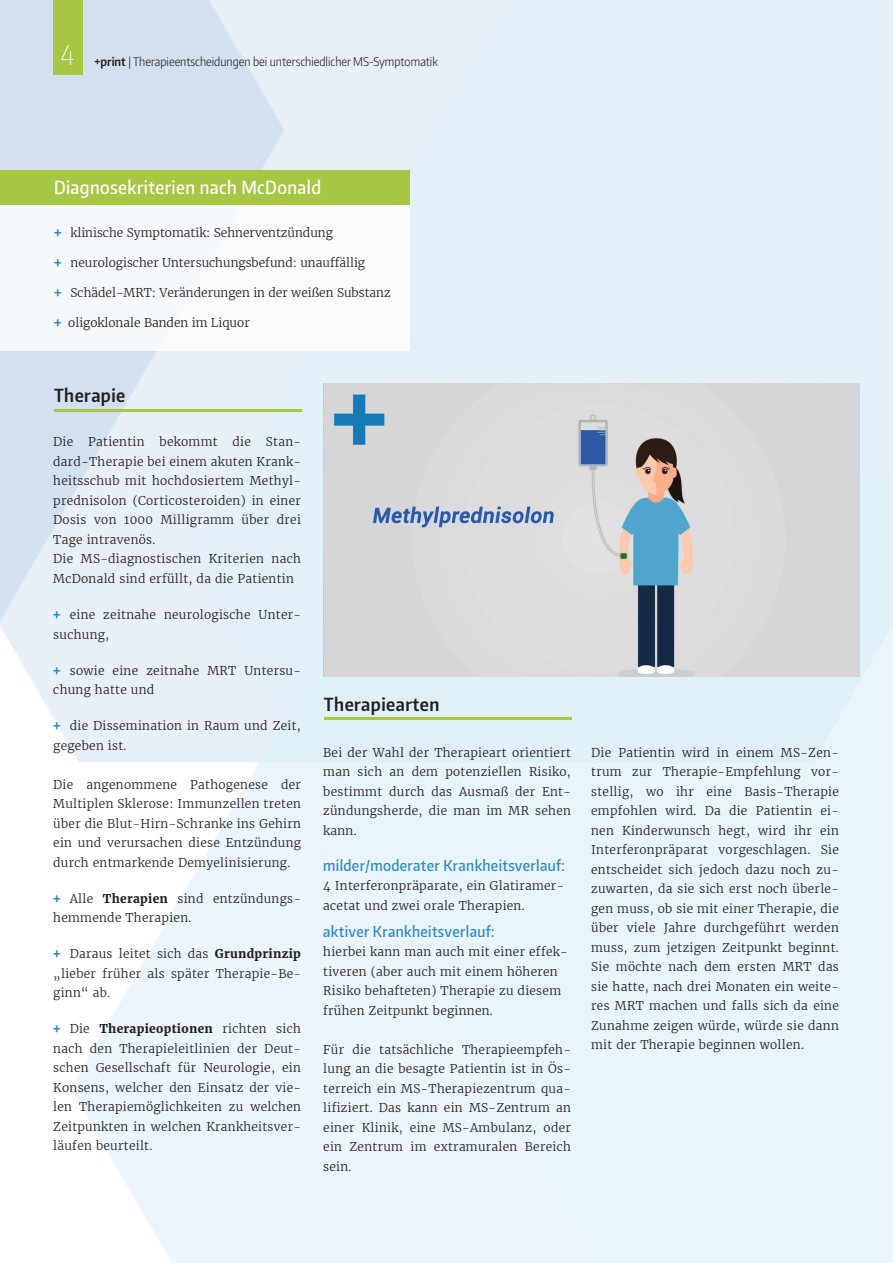
<style>
.page{position:relative;width:893px;height:1263px;background:#fff}
.page>*{position:absolute;margin:0;border:0;box-sizing:border-box;transform-origin:0 0}
.t1{font:100 27px "Encode Sans Condensed";color:#fff}
.t2{font:500 18px "Encode Sans Condensed";letter-spacing:.025em;color:#fff}
.t3{font:600 18px "Encode Sans Condensed";letter-spacing:.025em;color:#231f20}
.t4{font:500 15px "Encode Sans Condensed";letter-spacing:.025em;color:#2c89c2}
.t5{font:300 12px/19.5px "Merriweather";letter-spacing:.025em;color:#231f20}
.t6{font:300 12px "Merriweather";color:#231f20}
.t7{font:300 12px "Encode Sans Condensed";color:#231f20}
.s1{font-weight:600}
.s2{font-family:"Calibri";font-weight:700;font-size:15px;color:#2b89c2}
.s3{font-weight:700}
</style>
<div class="page">
<img style="left:0;top:0;width:893px;height:1263px">
<div style="left:53px;top:0;width:30px;height:74px;background:#a7c643"></div>
<img style="left:323px;top:384px;width:536px;height:292px">
<svg style="left:334px;top:394px;width:51px;height:51px"></svg>
<img style="left:0;top:204px;width:409px;height:146px">
<div style="left:0;top:170px;width:409px;height:34px;background:#a7c643"></div>
<hr style="left:54px;top:409px;width:248px;height:2px;background:#a7c643">
<hr style="left:324px;top:717px;width:248px;height:3px;background:#a7c643">
<h1 class="t1" style="left:61px;top:37px;width:15px">4</h1>
<p class="t7" style="left:95px;top:54px;width:345px"><span class="s1">+print</span> | Therapieentscheidungen bei unterschiedlicher MS-Symptomatik</p>
<h2 class="t2" style="left:54px;top:176px;width:269px">Diagnosekriterien nach McDonald</h2>
<p class="t6" style="left:54px;top:225px;width:280px"><span class="s2">+</span> klinische Symptomatik: Sehnerventzündung</p>
<p class="t6" style="left:54px;top:255px;width:313px"><span class="s2">+</span> neurologischer Untersuchungsbefund: unauffällig</p>
<p class="t6" style="left:54px;top:285px;width:338px"><span class="s2">+</span> Schädel-MRT: Veränderungen in der weißen Substanz</p>
<p class="t6" style="left:54px;top:315px;width:197px"><span class="s2">+</span> oligoklonale Banden im Liquor</p>
<h2 class="t3" style="left:54px;top:384px;width:73px">Therapie</h2>
<p class="t5" style="left:53px;top:432px;width:249px">Die Patientin bekommt die Stan&shy;dard-Therapie bei einem akuten Krank&shy;heitsschub mit hochdosiertem Methyl&shy;prednisolon (Corticosteroiden) in einer Dosis von 1000 Milligramm über drei Tage intravenös.<br>Die MS-diagnostischen Kriterien nach McDonald sind erfüllt, da die Patientin</p>
<p class="t5" style="left:53px;top:605px;width:249px"><span class="s2">+</span> eine zeitnahe neurologische Unter&shy;suchung,</p>
<p class="t5" style="left:53px;top:660px;width:249px"><span class="s2">+</span> sowie eine zeitnahe MRT Untersu&shy;chung hatte und</p>
<p class="t5" style="left:53px;top:716px;width:249px"><span class="s2">+</span> die Dissemination in Raum und Zeit, gegeben ist.</p>
<p class="t5" style="left:53px;top:774px;width:249px;text-align:justify">Die angenommene Pathogenese der Multiplen Sklerose: Immunzellen treten über die Blut-Hirn-Schranke ins Gehirn ein und verursachen diese Entzündung durch entmarkende Demyelinisierung.</p>
<p class="t5" style="left:53px;top:888px;width:249px"><span class="s2">+</span> Alle <span class="s3">Therapien</span> sind entzündungs&shy;hemmende Therapien.</p>
<p class="t5" style="left:53px;top:944px;width:249px;text-align:justify"><span class="s2">+</span> Daraus leitet sich das <span class="s3">Grundprinzip </span>„lieber früher als später Therapie-Be&shy;ginn“ ab.</p>
<p class="t5" style="left:53px;top:1019px;width:249px;text-align:justify"><span class="s2">+</span> Die <span class="s3">Therapieoptionen</span> richten sich nach den Therapieleitlinien der Deut&shy;schen Gesellschaft für Neurologie, ein Konsens, welcher den Einsatz der vie&shy;len Therapiemöglichkeiten zu welchen Zeitpunkten in welchen Krankheitsver&shy;läufen beurteilt.</p>
<h2 class="t3" style="left:324px;top:692px;width:117px">Therapiearten</h2>
<p class="t5" style="left:323px;top:743px;width:249px;text-align:justify">Bei der Wahl der Therapieart orientiert man sich an dem potenziellen Risiko, bestimmt durch das Ausmaß der Ent&shy;zündungsherde, die man im MR sehen kann.</p>
<p class="t4" style="left:323px;top:855px;width:243px">milder/moderater Krankheitsverlauf:</p>
<p class="t5" style="left:323px;top:876px;width:242px">4 Interferonpräparate, ein Glatiramer&shy;acetat und zwei orale Therapien.</p>
<p class="t4" style="left:323px;top:921px;width:173px">aktiver Krankheitsverlauf:</p>
<p class="t5" style="left:323px;top:942px;width:246px">hierbei kann man auch mit einer effek&shy;tiveren (aber auch mit einem höheren Risiko behafteten) Therapie zu diesem frühen Zeitpunkt beginnen.</p>
<p class="t5" style="left:323px;top:1040px;width:249px;text-align:justify">Für die tatsächliche Therapieempfeh&shy;lung an die besagte Patientin ist in Ös&shy;terreich ein MS-Therapiezentrum qua&shy;lifiziert. Das kann ein MS-Zentrum an einer Klinik, eine MS-Ambulanz, oder ein Zentrum im extramuralen Bereich sein.</p>
<p class="t5" style="left:591px;top:743px;width:249px;text-align:justify">Die Patientin wird in einem MS-Zen&shy;trum zur Therapie-Empfehlung vor&shy;stellig, wo ihr eine Basis-Therapie empfohlen wird. Da die Patientin ei&shy;nen Kinderwunsch hegt, wird ihr ein Interferonpräparat vorgeschlagen. Sie entscheidet sich jedoch dazu noch zu&shy;zuwarten, da sie sich erst noch überle&shy;gen muss, ob sie mit einer Therapie, die über viele Jahre durchgeführt werden muss, zum jetzigen Zeitpunkt beginnt.<br>Sie möchte nach dem ersten MRT das sie hatte, nach drei Monaten ein weite&shy;res MRT machen und falls sich da eine Zunahme zeigen würde, würde sie dann mit der Therapie beginnen wollen.</p>
</div>
